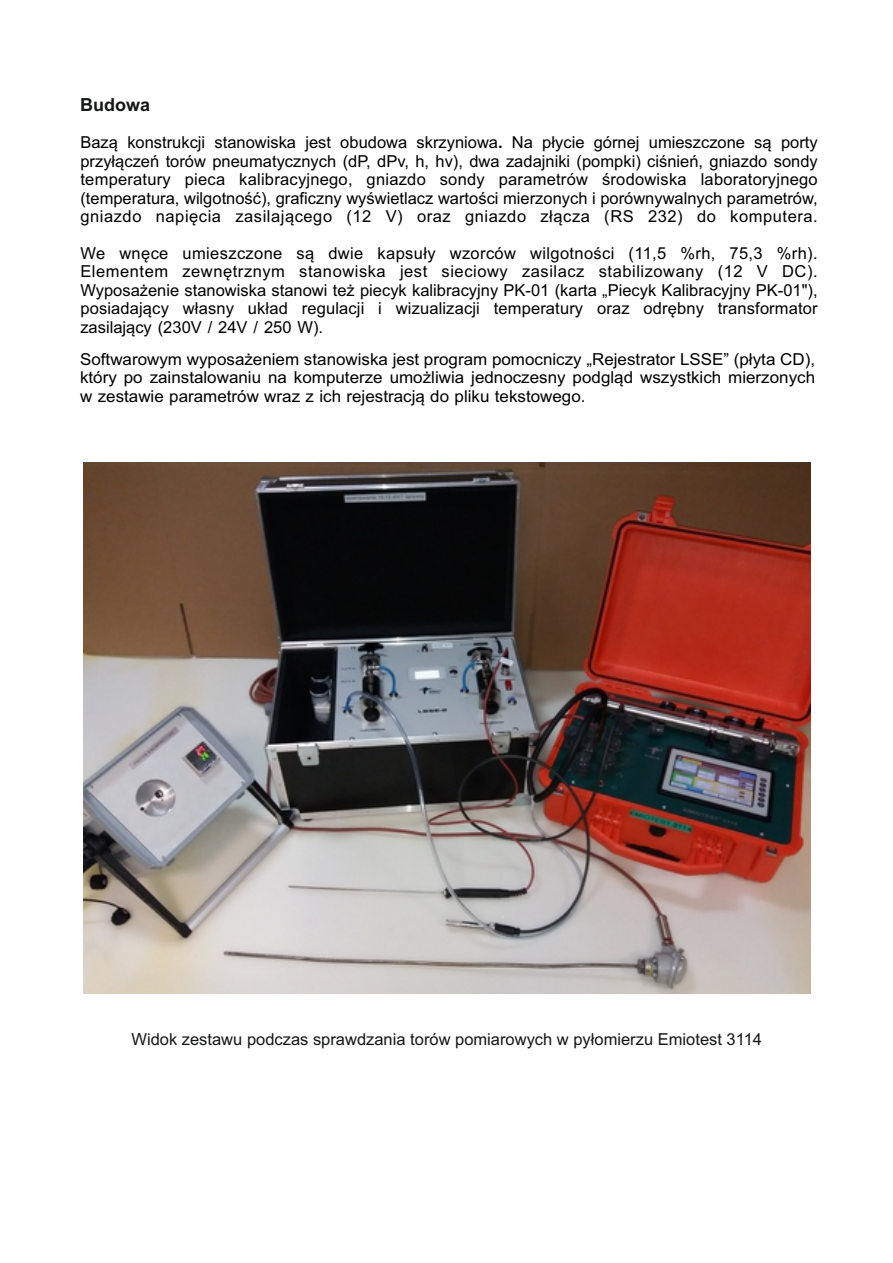
<style>
.page{position:relative;width:893px;height:1263px;background:#fff}
.page>*{position:absolute;margin:0;border:0;box-sizing:border-box;transform-origin:0 0}
.t1{font:700 18px "Arial";color:#151616}
.t2{font:16.5px/18.5px "Arial";color:#000;text-align:justify}
.t3{font:16.5px "Arial";color:#151616}
.t4{font:700 16.5px "Arial";color:#000}
</style>
<div class="page">
<img style="left:83px;top:462px;width:728px;height:531px">
<p class="t1" style="left:80px;top:98px;width:72px">Budowa</p>
<p class="t2" style="left:80px;top:135px;width:666px">Bazą konstrukcji stanowiska jest obudowa skrzyniowa Na płycie górnej umieszczone</p>
<p class="t2" style="left:80px;top:135px;width:739px;text-indent:701px">porty przyłączeń torów pneumatycznych (dP, dPv, h, hv), dwa zadajniki (pompki) ciśnień, gniazdo sondy temperatury pieca kalibracyjnego, gniazdo sondy parametrów środowiska laboratoryjnego (temperatura, wilgotność), graficzny wyświetlacz wartości mierzonych i porównywalnych parametrów, gniazdo napięcia zasilającego (12 V) oraz gniazdo złącza (RS 232) do komputera.</p>
<p class="t2" style="left:80px;top:245px;width:739px">We wnęce umieszczone są dwie kapsuły wzorców wilgotności (11,5 %rh, 75,3 %rh).<br>Elementem zewnętrznym stanowiska jest sieciowy zasilacz stabilizowany (12 V DC).<br>Wyposażenie stanowiska stanowi też piecyk kalibracyjny PK-01 (karta „Piecyk Kalibracyjny PK-01"), posiadający własny układ regulacji i wizualizacji temperatury oraz odrębny transformator zasilający (230V / 24V / 250 W).</p>
<p class="t4" style="left:498px;top:136px;width:6px">.</p>
<p class="t2" style="left:754px;top:135px;width:19px">są</p>
<p class="t2" style="left:80px;top:351px;width:737px">Softwarowym wyposażeniem stanowiska jest program pomocniczy „Rejestrator LSSE” (płyta CD), który po zainstalowaniu na komputerze umożliwia jednoczesny podgląd wszystkich mierzonych w zestawie parametrów wraz z ich rejestracją do pliku tekstowego.</p>
<p class="t3" style="left:131px;top:1033px;width:632px">Widok zestawu podczas sprawdzania torów pomiarowych w pyłomierzu Emiotest 3114</p>
</div>
